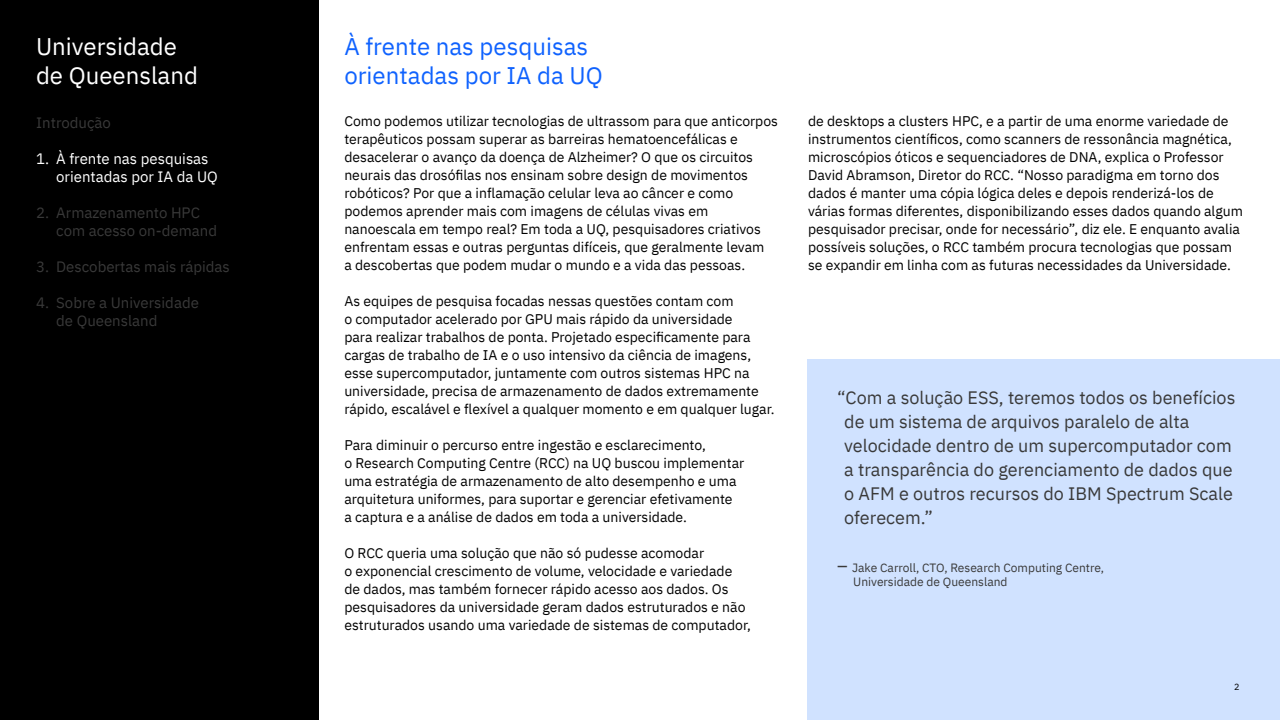
<style>
.page{position:relative;width:1280px;height:720px;background:#fff}
.page>*{position:absolute;margin:0;border:0;box-sizing:border-box;transform-origin:0 0}
.t1{font:24px/28.8px "IBM Plex Sans";color:#0f62fe}
.t2{font:24px/28.8px "IBM Plex Sans";color:#fff}
.t3{font:18px/24px "IBM Plex Sans";color:#393939}
.t4{font:15px/18px "IBM Plex Sans";color:#393939}
.t5{font:15px/18px "IBM Plex Sans";color:#fff}
.t6{font:14px/18px "IBM Plex Sans";color:#000}
.t7{font:12px/14.4px "IBM Plex Sans";color:#393939}
.t8{font:9px "IBM Plex Sans";color:#000}
.s1{font-size:18px}
</style>
<div class="page">
<div style="left:807px;top:360px;width:473px;height:360px;background:#d0e2ff"></div>
<div style="left:0;top:0;width:318px;height:720px;background:#000"></div>
<h1 class="t2" style="left:36px;top:30px;width:163px">Universidade de Queensland</h1>
<p class="t4" style="left:36px;top:112px;width:76px">Introdução</p>
<p class="t5" style="left:56px;top:148px;width:163px;text-indent:-20px">1. À frente nas pesquisas orientadas por IA da UQ</p>
<p class="t4" style="left:56px;top:202px;width:162px;text-indent:-20px">2. Armazenamento HPC com acesso on-demand</p>
<p class="t4" style="left:36px;top:256px;width:195px">3. Descobertas mais rápidas</p>
<p class="t4" style="left:56px;top:292px;width:144px;text-indent:-20px">4. Sobre a Universidade de Queensland</p>
<h1 class="t1" style="left:344px;top:30px;width:260px">À frente nas pesquisas orientadas por IA da UQ</h1>
<p class="t6" style="left:344px;top:111px;width:435px">Como podemos utilizar tecnologias de ultrassom para que anticorpos terapêuticos possam superar as barreiras hematoencefálicas e desacelerar o avanço da doença de Alzheimer? O que os circuitos neurais das drosófilas nos ensinam sobre design de movimentos robóticos? Por que a inflamação celular leva ao câncer e como podemos aprender mais com imagens de células vivas em nanoescala em tempo real? Em toda a UQ, pesquisadores criativos enfrentam essas e outras perguntas difíceis, que geralmente levam<br>a descobertas que podem mudar o mundo e a vida das pessoas.</p>
<p class="t6" style="left:344px;top:291px;width:432px">As equipes de pesquisa focadas nessas questões contam com<br>o computador acelerado por GPU mais rápido da universidade<br>para realizar trabalhos de ponta. Projetado especificamente para cargas de trabalho de IA e o uso intensivo da ciência de imagens, esse supercomputador, juntamente com outros sistemas HPC na universidade, precisa de armazenamento de dados extremamente rápido, escalável e flexível a qualquer momento e em qualquer lugar.</p>
<p class="t6" style="left:344px;top:435px;width:401px">Para diminuir o percurso entre ingestão e esclarecimento,<br>o Research Computing Centre (RCC) na UQ buscou implementar uma estratégia de armazenamento de alto desempenho e uma arquitetura uniformes, para suportar e gerenciar efetivamente<br>a captura e a análise de dados em toda a universidade.</p>
<p class="t6" style="left:344px;top:543px;width:408px">O RCC queria uma solução que não só pudesse acomodar<br>o exponencial crescimento de volume, velocidade e variedade de dados, mas também fornecer rápido acesso aos dados. Os pesquisadores da universidade geram dados estruturados e não estruturados usando uma variedade de sistemas de computador,</p>
<p class="t6" style="left:808px;top:111px;width:436px">de desktops a clusters HPC, e a partir de uma enorme variedade de instrumentos científicos, como scanners de ressonância magnética, microscópios óticos e sequenciadores de DNA, explica o Professor David Abramson, Diretor do RCC. “Nosso paradigma em torno dos dados é manter uma cópia lógica deles e depois renderizá-los de várias formas diferentes, disponibilizando esses dados quando algum pesquisador precisar, onde for necessário”, diz ele. E enquanto avalia possíveis soluções, o RCC também procura tecnologias que possam se expandir em linha com as futuras necessidades da Universidade.</p>
<p class="t3" style="left:844px;top:384px;width:393px;text-indent:-7px">“Com a solução ESS, teremos todos os benefícios de um sistema de arquivos paralelo de alta velocidade dentro de um supercomputador com a transparência do gerenciamento de dados que o AFM e outros recursos do IBM Spectrum Scale oferecem.”</p>
<p class="t7" style="left:853px;top:560px;width:252px;text-indent:-16px"><span class="s1">–</span> Jake Carroll, CTO, Research Computing Centre,<br>Universidade de Queensland</p>
<p class="t8" style="left:1234px;top:680px;width:7px">2</p>
</div>
